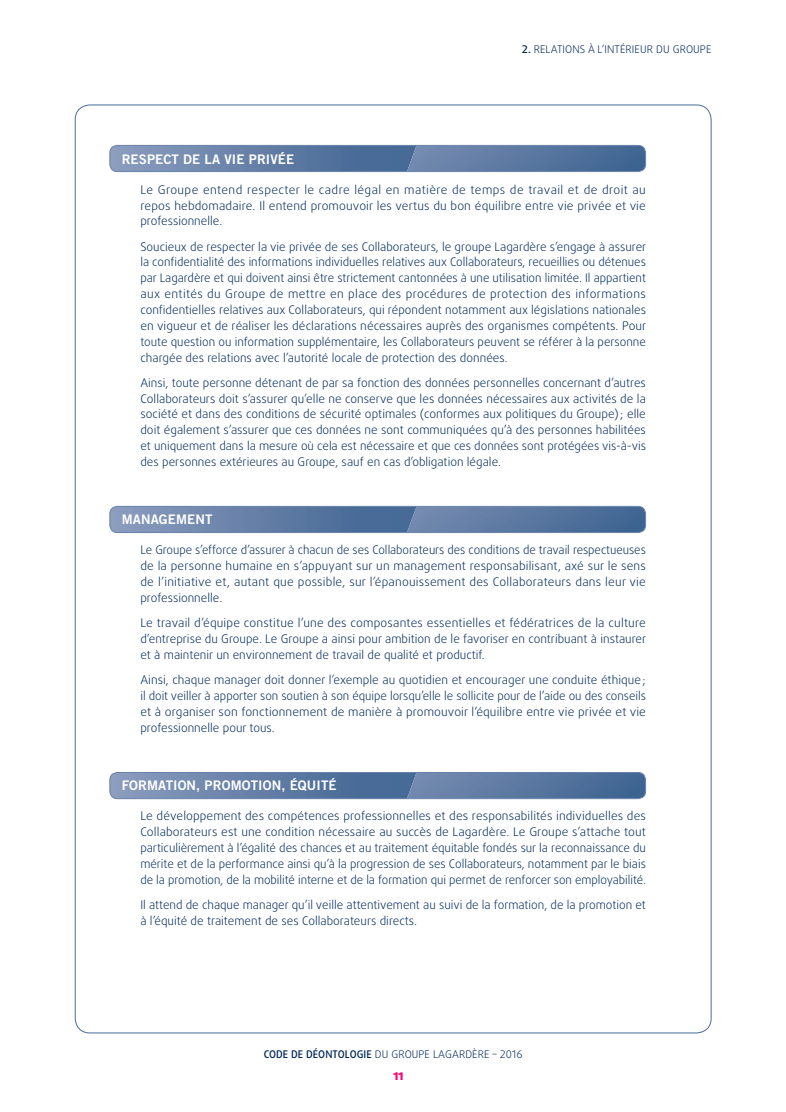
<style>
.page{position:relative;width:786px;height:1112px;background:#fff}
.page>*{position:absolute;margin:0;border:0;box-sizing:border-box;transform-origin:0 0}
.t1{font:13.2px "Trade Gothic LT Std Bd 2";letter-spacing:.01em;color:#fff}
.t2{font:300 11.9px/15.9px "Daxline OT";color:#00295a;text-align:justify}
.t3{font:300 10.6px "Daxline OT";letter-spacing:.01em;color:#00295a}
.t4{font:900 10.6px "Daxline OT";color:#ff0071}
.s1{font-weight:500}
</style>
<div class="page">
<svg style="left:110px;top:145px;width:536px;height:27px;background:#647fa7"></svg>
<img style="left:407px;top:145px;width:239px;height:27px">
<div style="left:110px;top:145px;width:536px;height:27px;border:1px solid #6781a8;border-radius:7px"></div>
<svg style="left:110px;top:772px;width:536px;height:27px;background:#647fa7"></svg>
<img style="left:407px;top:772px;width:239px;height:27px">
<div style="left:110px;top:772px;width:536px;height:27px;border:1px solid #6781a8;border-radius:7px"></div>
<svg style="left:110px;top:506px;width:536px;height:27px;background:#647fa7"></svg>
<img style="left:407px;top:506px;width:239px;height:27px">
<div style="left:110px;top:506px;width:536px;height:27px;border:1px solid #6781a8;border-radius:7px"></div>
<p class="t3" style="left:522px;top:44px;width:191px"><span class="s1">2.</span> RELATIONS À L’INTÉRIEUR DU GROUPE</p>
<p class="t1" style="left:122px;top:151px;width:174px">RESPECT DE LA VIE PRIVÉE</p>
<p class="t2" style="left:140px;top:182px;width:507px">Le Groupe entend respecter le cadre légal en matière de temps de travail et de droit au repos hebdomadaire. Il entend promouvoir les vertus du bon équilibre entre vie privée et vie professionnelle.</p>
<p class="t2" style="left:140px;top:239px;width:507px">Soucieux de respecter la vie privée de ses Collaborateurs, le groupe Lagardère s’engage à assurer la confidentialité des informations individuelles relatives aux Collaborateurs, recueillies ou détenues par Lagardère et qui doivent ainsi être strictement cantonnées à une utilisation limitée. Il appartient aux entités du Groupe de mettre en place des procédures de protection des informations confidentielles relatives aux Collaborateurs, qui répondent notamment aux législations nationales en vigueur et de réaliser les déclarations nécessaires auprès des organismes compétents. Pour toute question ou information supplémentaire, les Collaborateurs peuvent se référer à la personne chargée des relations avec l’autorité locale de protection des données.</p>
<p class="t2" style="left:140px;top:375px;width:507px">Ainsi, toute personne détenant de par sa fonction des données personnelles concernant d’autres Collaborateurs doit s’assurer qu’elle ne conserve que les données nécessaires aux activités de la société et dans des conditions de sécurité optimales (conformes aux politiques du Groupe) ; elle doit également s’assurer que ces données ne sont communiquées qu’à des personnes habilitées et uniquement dans la mesure où cela est nécessaire et que ces données sont protégées vis-à-vis des personnes extérieures au Groupe, sauf en cas d’obligation légale.</p>
<p class="t1" style="left:122px;top:512px;width:92px">MANAGEMENT</p>
<p class="t2" style="left:140px;top:543px;width:507px">Le Groupe s’efforce d’assurer à chacun de ses Collaborateurs des conditions de travail respectueuses de la personne humaine en s’appuyant sur un management responsabilisant, axé sur le sens de l’initiative et, autant que possible, sur l’épanouissement des Collaborateurs dans leur vie professionnelle.</p>
<p class="t2" style="left:140px;top:616px;width:507px">Le travail d’équipe constitue l’une des composantes essentielles et fédératrices de la culture d’entreprise du Groupe. Le Groupe a ainsi pour ambition de le favoriser en contribuant à instaurer et à maintenir un environnement de travail de qualité et productif.</p>
<p class="t2" style="left:140px;top:673px;width:507px">Ainsi, chaque manager doit donner l’exemple au quotidien et encourager une conduite éthique ; il doit veiller à apporter son soutien à son équipe lorsqu’elle le sollicite pour de l’aide ou des conseils et à organiser son fonctionnement de manière à promouvoir l’équilibre entre vie privée et vie professionnelle pour tous.</p>
<p class="t1" style="left:122px;top:778px;width:216px">FORMATION, PROMOTION, ÉQUITÉ</p>
<p class="t2" style="left:140px;top:809px;width:507px">Le développement des compétences professionnelles et des responsabilités individuelles des Collaborateurs est une condition nécessaire au succès de Lagardère. Le Groupe s’attache tout particulièrement à l’égalité des chances et au traitement équitable fondés sur la reconnaissance du mérite et de la performance ainsi qu’à la progression de ses Collaborateurs, notamment par le biais de la promotion, de la mobilité interne et de la formation qui permet de renforcer son employabilité.</p>
<p class="t2" style="left:140px;top:897px;width:507px">Il attend de chaque manager qu’il veille attentivement au suivi de la formation, de la promotion et à l’équité de traitement de ses Collaborateurs directs.</p>
<p class="t3" style="left:264px;top:1049px;width:260px"><span class="s1">CODE DE DÉONTOLOGIE</span> DU GROUPE LAGARDÈRE – 2016</p>
<p class="t4" style="left:394px;top:1070px;width:11px">11</p>
</div>
